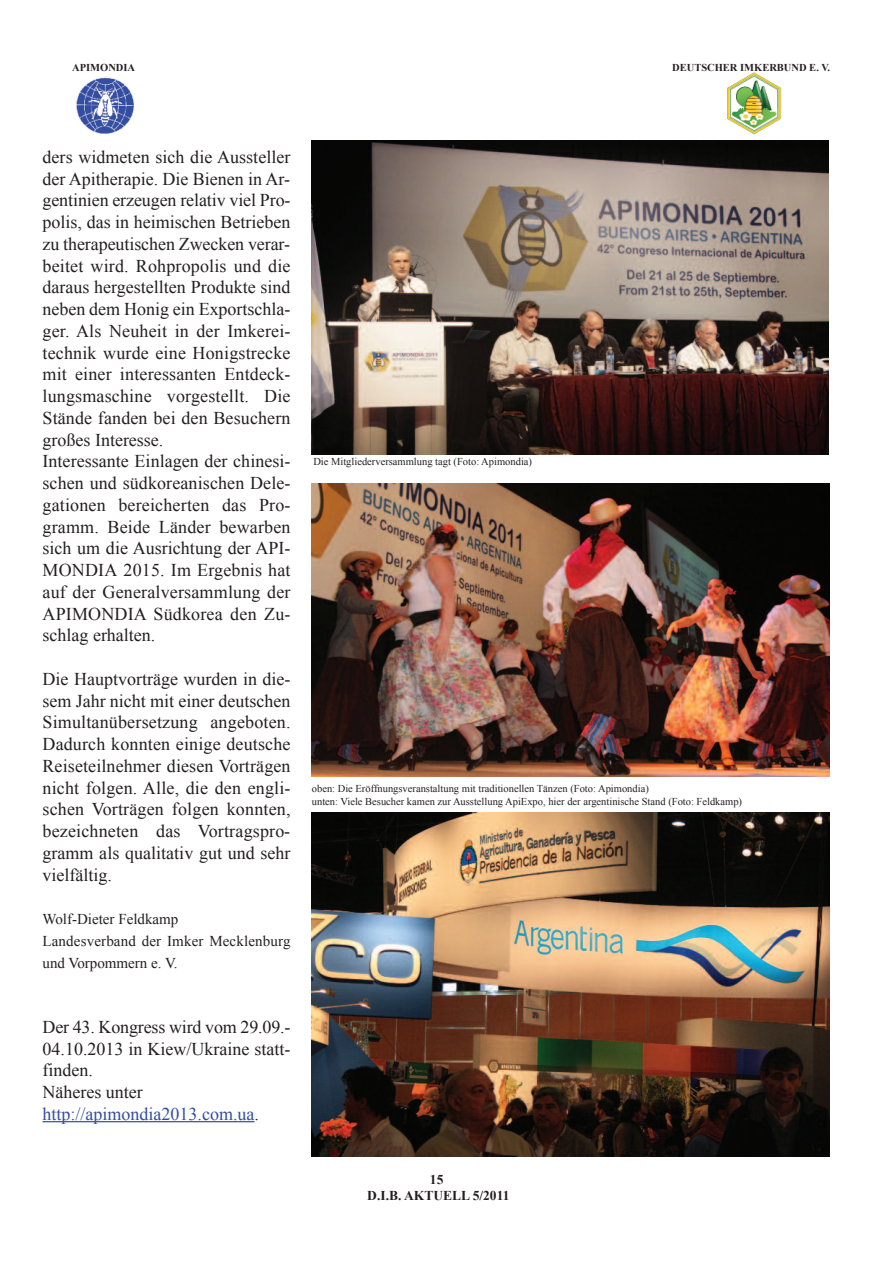
<style>
.page{position:relative;width:893px;height:1263px;background:#fff}
.page>*{position:absolute;margin:0;border:0;box-sizing:border-box;transform-origin:0 0}
.t1{font:18px/21.8px "Times New Roman";color:#231f20}
.t2{font:15px/21.8px "Times New Roman";letter-spacing:.005em;color:#231f20}
.t3{font:700 13.5px/16.2px "Times New Roman";color:#231f20;text-align:center}
.t4{font:10.5px/12.6px "Times New Roman";color:#231f20}
.t5{font:700 10.5px "Times New Roman";color:#231f20}
.s1{color:#324ea1}
</style>
<div class="page">
<hr style="left:43px;top:1121px;width:211px;height:1px;background:#324ea1">
<img style="left:727px;top:72px;width:55px;height:63px">
<img style="left:76px;top:77px;width:59px;height:57px">
<img style="left:312px;top:140px;width:516px;height:314px">
<img style="left:312px;top:483px;width:517px;height:294px">
<img style="left:312px;top:812px;width:517px;height:345px">
<p class="t5" style="left:72px;top:62px;width:64px">APIMONDIA</p>
<p class="t5" style="left:672px;top:61px;width:160px">DEUTSCHER IMKERBUND E. V.</p>
<p class="t1" style="left:43px;top:146px;width:250px">ders widmeten sich die Aussteller der Apitherapie. Die Bienen in Ar&shy;gentinien erzeugen relativ viel Pro&shy;polis, das in heimischen Betrieben zu therapeutischen Zwecken verar&shy;beitet wird. Rohpropolis und die daraus hergestellten Produkte sind neben dem Honig ein Exportschla&shy;ger. Als Neuheit in der Imkerei&shy;technik wurde eine Honigstrecke mit einer interessanten Entdeck&shy;lungsmaschine vorgestellt. Die<br>Stände fanden bei den Besuchern großes Interesse.<br>Interessante Einlagen der chinesi&shy;schen und südkoreanischen Dele&shy;gationen bereicherten das Pro&shy;gramm. Beide Länder bewarben sich um die Ausrichtung der API-<br>MONDIA 2015. Im Ergebnis hat auf der Generalversammlung der<br>APIMONDIA Südkorea den Zu&shy;schlag erhalten.</p>
<p class="t1" style="left:43px;top:668px;width:250px;text-align:justify">Die Hauptvorträge wurden in die&shy;sem Jahr nicht mit einer deutschen Simultanübersetzung angeboten.<br>Dadurch konnten einige deutsche Reiseteilnehmer diesen Vorträgen nicht folgen. Alle, die den engli&shy;schen Vorträgen folgen konnten, bezeichneten das Vortragspro&shy;gramm als qualitativ gut und sehr vielfältig.</p>
<p class="t2" style="left:43px;top:908px;width:250px">Wolf-Dieter Feldkamp<br>Landesverband der Imker Mecklenburg und Vorpommern e. V.</p>
<p class="t1" style="left:43px;top:1016px;width:250px">Der 43. Kongress wird vom 29.09.-<br>04.10.2013 in Kiew/Ukraine statt&shy;finden.<br>Näheres unter <span class="s1">http://apimondia2013.com.ua</span>.</p>
<p class="t4" style="left:313px;top:455px;width:220px">Die Mitgliederversammlung tagt (Foto: Apimondia)</p>
<p class="t4" style="left:312px;top:782px;width:432px">oben: Die Eröffnungsveranstaltung mit traditionellen Tänzen (Foto: Apimondia)<br>unten: Viele Besucher kamen zur Ausstellung ApiExpo, hier der argentinische Stand (Foto: Feldkamp)</p>
<p class="t3" style="left:367px;top:1171px;width:144px">15<br>D.I.B. AKTUELL 5/2011</p>
</div>
